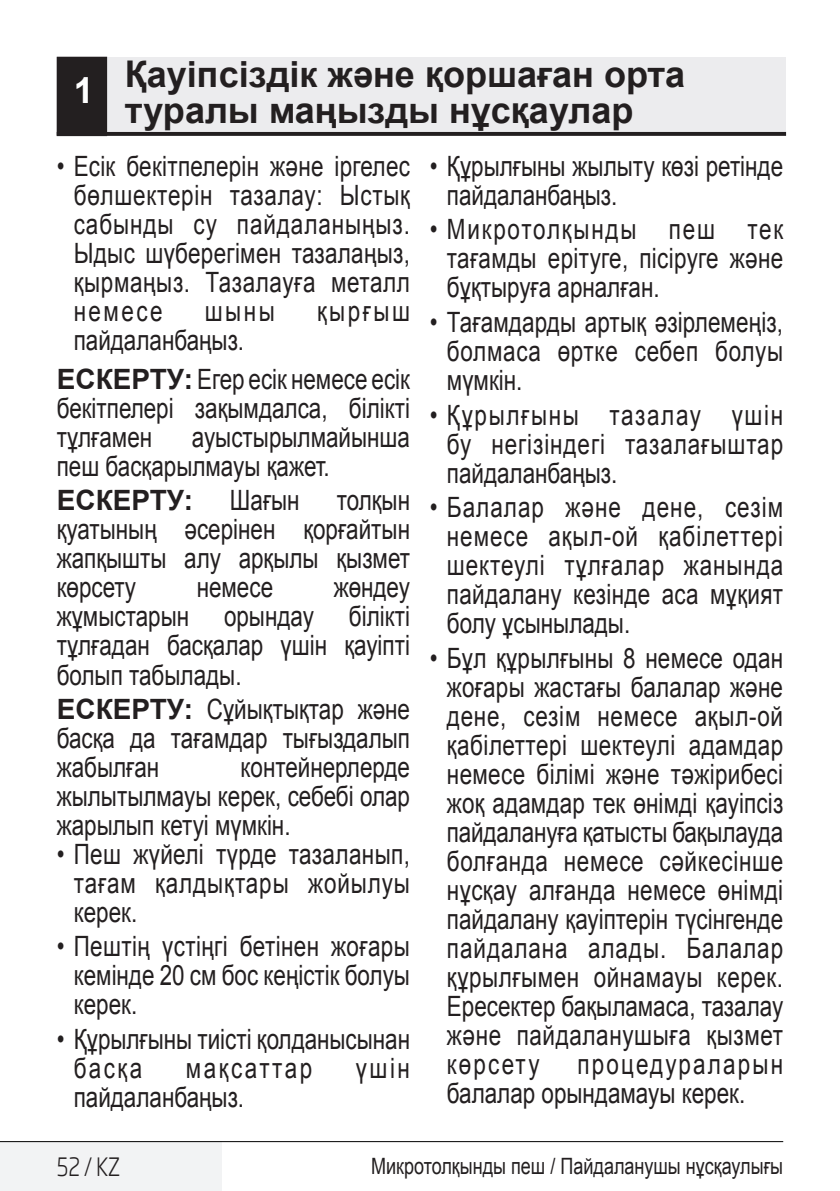
<style>
.page{position:relative;width:840px;height:1191px;background:#fff}
.page>*{position:absolute;margin:0;border:0;box-sizing:border-box;transform-origin:0 0}
.Unite_Baslik_Guvenli{font:700 36px/36px "Arial";color:#231f20;text-align:center}
.Guvenlik_Giris_Parag{font:28px/29px "Arial";color:#231f20;text-align:justify;scale:.8 1}
.Guvenlik_Giris_Parag-2{font:28px "Arial";letter-spacing:.115em;color:#231f20;scale:.8 1}
.Guvenlik_Giris_Parag-3{font:700 28px "Arial";color:#231f20}
.t1{font:300 25px "Soho Gothic Pro";color:#231f20;scale:.8 1}
.t2{font:22.4px "Arial";color:#231f20;scale:.8 1}
.s1{color:#fff}
.s2{font-weight:700}
</style>
<div class="page">
<div style="left:57px;top:57px;width:728px;height:77px;background:#ececee"></div>
<hr style="left:57px;top:132px;width:728px;height:3px;background:#231f20">
<div style="left:58px;top:58px;width:48px;height:77px;background:#231f20"></div>
<div style="left:57px;top:57px;width:50px;height:79px;border:2px solid #231f20"></div>
<div style="left:0;top:1141px;width:221px;height:50px;background:#f2f3f4"></div>
<hr style="left:0;top:1141px;width:782px;height:1px;background:#000">
<p class="Unite_Baslik_Guvenli" style="left:74px;top:58px;width:612px"><span class="s1">1</span> Қауіпсіздік және қоршаған орта туралы маңызды нұсқаулар</p>
<p class="Guvenlik_Giris_Parag" style="left:74px;top:152px;width:421px;text-indent:-17px">• Есік бекітпелерін және іргелес бөлшектерін тазалау: Ыстық сабынды су пайдаланыңыз.<br>Ыдыс шүберегімен тазалаңыз, қырмаңыз. Тазалауға металл немесе</p>
<p class="Guvenlik_Giris_Parag" style="left:205px;top:297px;width:89px">шыны</p>
<p class="Guvenlik_Giris_Parag" style="left:317px;top:297px;width:118px">қырғыш</p>
<p class="Guvenlik_Giris_Parag" style="left:74px;top:326px;width:214px">пайдаланбаңыз.</p>
<p class="Guvenlik_Giris_Parag" style="left:57px;top:365px;width:443px"><span class="s2">ЕСКЕРТУ:</span> Егер есік немесе есік бекітпелері зақымдалса, білікті тұлғамен</p>
<p class="Guvenlik_Giris_Parag" style="left:57px;top:423px;width:443px;text-indent:135px">ауыстырылмайынша пеш басқарылмауы қажет.</p>
<p class="Guvenlik_Giris_Parag-3" style="left:57px;top:482px;width:138px">ЕСКЕРТУ:</p>
<p class="Guvenlik_Giris_Parag" style="left:230px;top:486px;width:89px">Шағын</p>
<p class="Guvenlik_Giris_Parag" style="left:57px;top:486px;width:443px;text-indent:280px">толқын қуатының әсерінен қорғайтын жапқышты алу арқылы қызмет көрсету</p>
<p class="Guvenlik_Giris_Parag" style="left:57px;top:573px;width:443px;text-indent:277px">жөндеу жұмыстарын орындау білікті тұлғадан басқалар үшін қауіпті болып табылады.</p>
<p class="Guvenlik_Giris_Parag" style="left:57px;top:694px;width:443px"><span class="s2">ЕСКЕРТУ:</span> Сұйықтықтар және басқа да тағамдар тығыздалып жабылған</p>
<p class="Guvenlik_Giris_Parag" style="left:197px;top:573px;width:97px">немесе</p>
<p class="Guvenlik_Giris_Parag" style="left:57px;top:752px;width:443px;text-indent:184px">контейнерлерде жылытылмауы керек, себебі олар жарылып кетуі мүмкін.</p>
<p class="Guvenlik_Giris_Parag" style="left:74px;top:839px;width:421px;text-indent:-17px">• Пеш жүйелі түрде тазаланып, тағам қалдықтары жойылуы керек.</p>
<p class="Guvenlik_Giris_Parag" style="left:74px;top:932px;width:421px;text-indent:-17px">• Пештің үстіңгі бетінен жоғары кемінде 20 см бос кеңістік болуы керек.</p>
<p class="Guvenlik_Giris_Parag" style="left:74px;top:1025px;width:421px;text-indent:-17px">• Құрылғыны тиісті қолданысынан басқа</p>
<p class="Guvenlik_Giris_Parag-2" style="left:186px;top:1049px;width:160px">мақсаттар</p>
<p class="Guvenlik_Giris_Parag" style="left:355px;top:1054px;width:69px">үшін</p>
<p class="Guvenlik_Giris_Parag" style="left:74px;top:1083px;width:214px">пайдаланбаңыз.</p>
<p class="Guvenlik_Giris_Parag" style="left:446px;top:152px;width:421px;text-indent:-17px">• Құрылғыны жылыту көзі ретінде пайдаланбаңыз.</p>
<p class="Guvenlik_Giris_Parag" style="left:446px;top:215px;width:421px;text-indent:-17px">• Микротолқынды пеш тек тағамды ерітуге, пісіруге және бұқтыруға арналған.</p>
<p class="Guvenlik_Giris_Parag" style="left:446px;top:308px;width:421px;text-indent:-17px">• Тағамдарды артық әзірлемеңіз, болмаса өртке себеп болуы мүмкін.</p>
<p class="Guvenlik_Giris_Parag" style="left:446px;top:401px;width:421px;text-indent:-17px">• Құрылғыны тазалау үшін бу негізіндегі тазалағыштар пайдаланбаңыз.</p>
<p class="Guvenlik_Giris_Parag" style="left:446px;top:493px;width:421px;text-indent:-17px">• Балалар және дене, сезім немесе ақыл-ой қабілеттері шектеулі тұлғалар жанында пайдалану кезінде аса мұқият болу ұсынылады.</p>
<p class="Guvenlik_Giris_Parag" style="left:446px;top:644px;width:421px;text-indent:-17px">• Бұл құрылғыны 8 немесе одан жоғары жастағы балалар және дене, сезім немесе ақыл-ой қабілеттері шектеулі адамдар немесе білімі және тәжірибесі жоқ адамдар тек өнімді қауіпсіз пайдалануға қатысты бақылауда болғанда немесе сәйкесінше нұсқау алғанда немесе өнімді пайдалану қауіптерін түсінгенде пайдалана алады. Балалар құрылғымен ойнамауы керек.<br>Ересектер бақыламаса, тазалау және пайдаланушыға қызмет көрсету</p>
<p class="Guvenlik_Giris_Parag" style="left:446px;top:1050px;width:421px;text-indent:130px">процедураларын балалар орындамауы керек.</p>
<p class="t1" style="left:57px;top:1147px;width:81px">52 / KZ</p>
<p class="t2" style="left:371px;top:1151px;width:516px">Микротолқынды пеш / Пайдаланушы нұсқаулығы</p>
</div>
